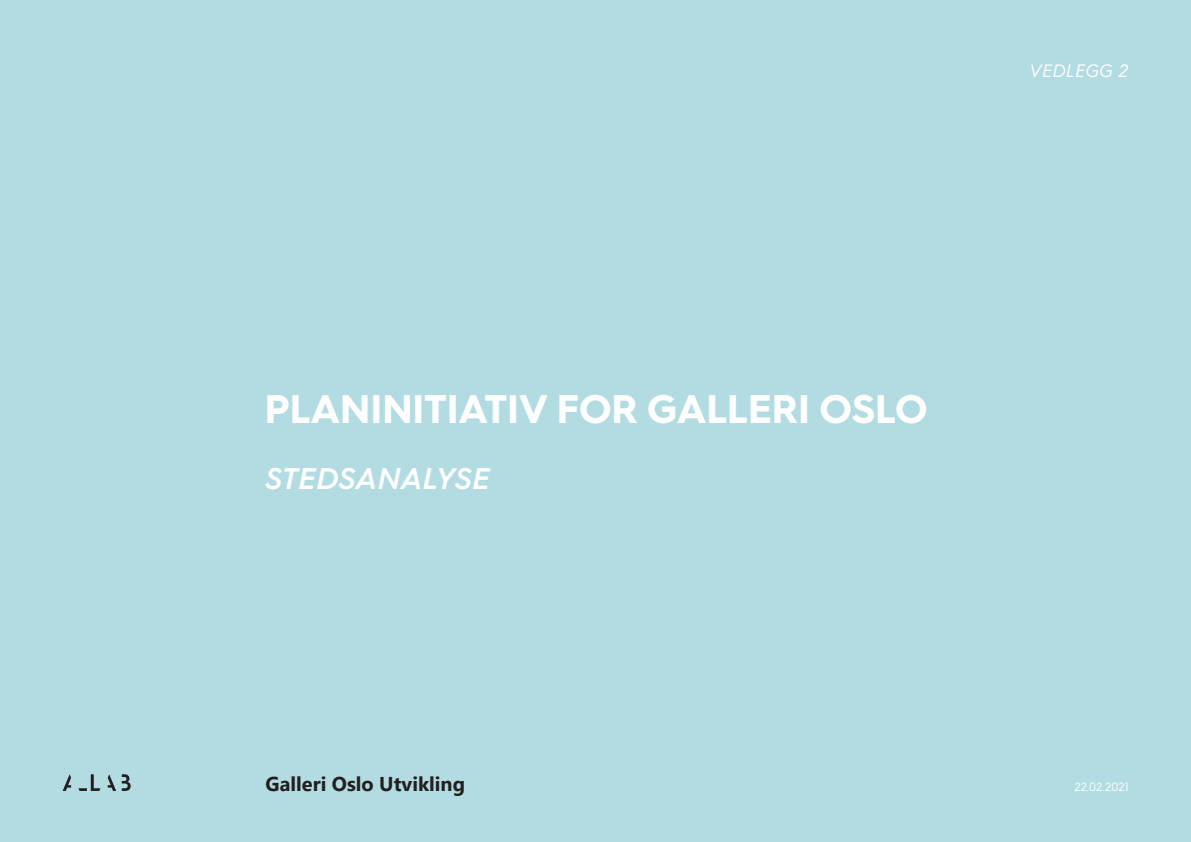
<style>
.page{position:relative;width:1191px;height:842px;background:#b2dbe2}
.page>*{position:absolute;margin:0;border:0;box-sizing:border-box;transform-origin:0 0}
.t1{font:700 40px "Hurme Geometric Sans 3";color:#fff}
.t2{font:italic 600 30px "Hurme Geometric Sans 3";color:#fff}
.t3{font:700 20px "Segoe UI";color:#241f1f}
.t4{font:italic 18px "Hurme Geometric Sans 3";color:#fff}
.t5{font:12px "Hurme Geometric Sans 3";color:#fff}
</style>
<div class="page">
<svg style="left:78px;top:774px;width:22px;height:17px"></svg>
<svg style="left:108px;top:774px;width:8px;height:17px"></svg>
<svg style="left:63px;top:774px;width:8px;height:17px"></svg>
<svg style="left:122px;top:774px;width:9px;height:17px"></svg>
<p class="t4" style="left:1029px;top:58px;width:101px">VEDLEGG 2</p>
<p class="t1" style="left:265px;top:381px;width:664px">PLANINITIATIV FOR GALLERI OSLO</p>
<p class="t2" style="left:265px;top:457px;width:226px">STEDSANALYSE</p>
<p class="t3" style="left:265px;top:765px;width:201px">Galleri Oslo Utvikling</p>
<p class="t5" style="left:1074px;top:778px;width:56px">22.02.2021</p>
</div>
